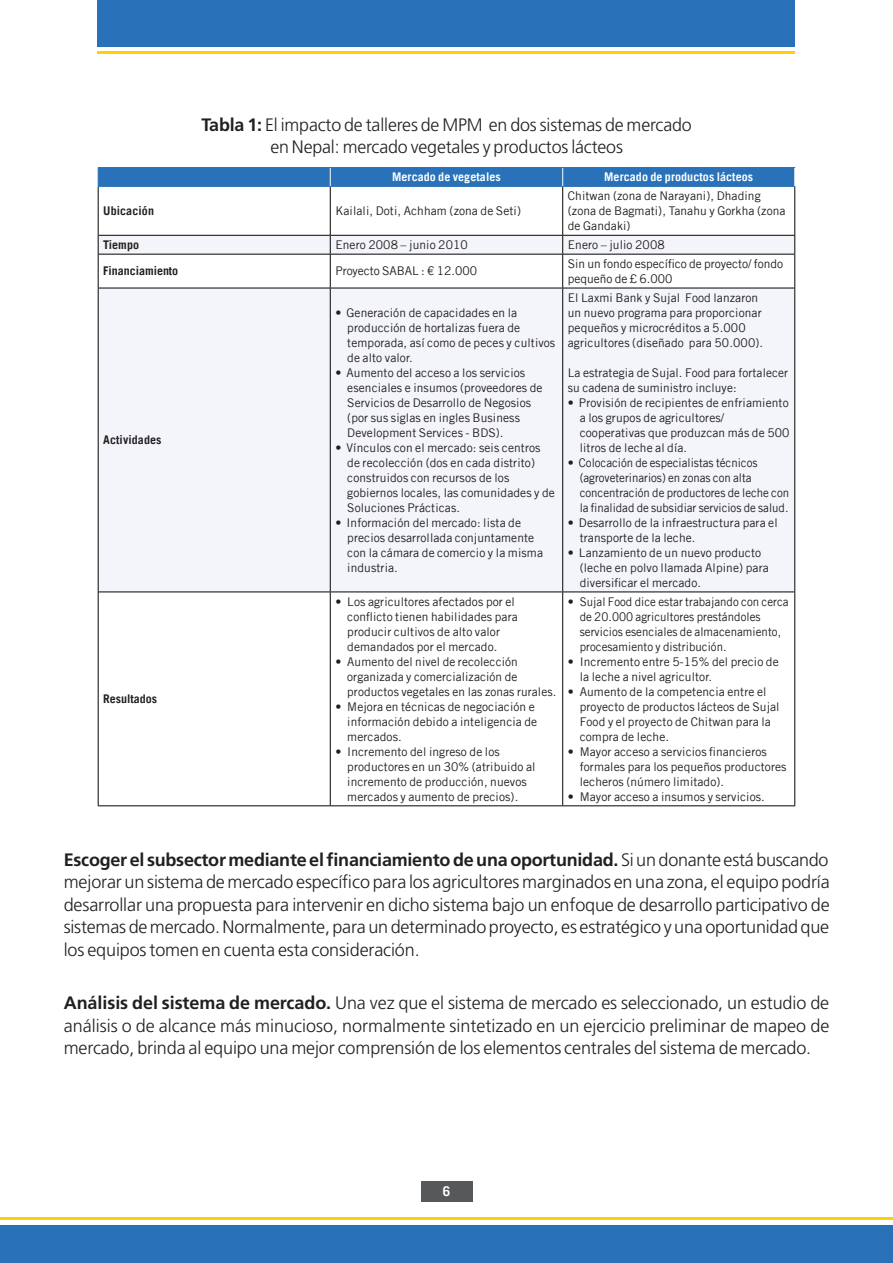
<style>
.page{position:relative;width:893px;height:1263px;background:#fff}
.page>*{position:absolute;margin:0;border:0;box-sizing:border-box;transform-origin:0 0}
.t1{font:300 18px/22.5px "Frutiger";letter-spacing:-.01em;color:#231f20;text-align:justify}
.t2{font:700 13.5px "Trade Gothic";color:#fff}
.t3{font:12px/15px "Trade Gothic LT";letter-spacing:.01em;color:#231f20}
.t4{font:700 12px "Trade Gothic";color:#231f20}
.t5{font:700 12px "Trade Gothic";letter-spacing:.01em;color:#fff}
.s1{font-weight:700}
</style>
<div class="page">
<div style="left:421px;top:1181px;width:51px;height:20px;background:#57585a"></div>
<div style="left:0;top:1225px;width:893px;height:38px;background:#2972b9"></div>
<div style="left:98px;top:0;width:697px;height:47px;background:#2972b9"></div>
<hr style="left:0;top:1216px;width:893px;height:3px;background:#fed105">
<hr style="left:98px;top:51px;width:697px;height:3px;background:#fed105">
<div style="left:99px;top:236px;width:695px;height:18px;background:#f3f5fa"></div>
<svg style="left:99px;top:255px;width:695px;height:550px;fill:#f3f5fa"></svg>
<hr style="left:330px;top:187px;width:1px;height:48px;background:#040503">
<hr style="left:562px;top:187px;width:1px;height:48px;background:#040503">
<hr style="left:794px;top:187px;width:1px;height:48px;background:#040503">
<hr style="left:99px;top:235px;width:231px;height:1px;background:#040503">
<hr style="left:330px;top:235px;width:233px;height:1px;background:#040503">
<svg style="left:330px;top:236px;width:1px;height:18px"></svg>
<hr style="left:563px;top:235px;width:232px;height:1px;background:#040503">
<svg style="left:562px;top:236px;width:1px;height:18px"></svg>
<svg style="left:794px;top:236px;width:1px;height:18px"></svg>
<hr style="left:99px;top:254px;width:231px;height:1px;background:#040503">
<hr style="left:330px;top:254px;width:233px;height:1px;background:#040503">
<hr style="left:330px;top:254px;width:1px;height:34px;background:#040503">
<hr style="left:563px;top:254px;width:232px;height:1px;background:#040503">
<hr style="left:562px;top:254px;width:1px;height:34px;background:#040503">
<hr style="left:794px;top:254px;width:1px;height:34px;background:#040503">
<hr style="left:98px;top:288px;width:232px;height:1px;background:#040503">
<hr style="left:330px;top:288px;width:233px;height:1px;background:#040503">
<hr style="left:330px;top:288px;width:1px;height:303px;background:#040503">
<hr style="left:563px;top:288px;width:232px;height:1px;background:#040503">
<hr style="left:562px;top:288px;width:1px;height:303px;background:#040503">
<hr style="left:794px;top:288px;width:1px;height:303px;background:#040503">
<hr style="left:99px;top:591px;width:231px;height:1px;background:#040503">
<hr style="left:330px;top:591px;width:233px;height:1px;background:#040503">
<hr style="left:330px;top:592px;width:1px;height:213px;background:#040503">
<hr style="left:563px;top:591px;width:232px;height:1px;background:#040503">
<hr style="left:562px;top:592px;width:1px;height:213px;background:#040503">
<hr style="left:794px;top:592px;width:1px;height:213px;background:#040503">
<hr style="left:98px;top:805px;width:232px;height:1px;background:#040503">
<hr style="left:330px;top:805px;width:233px;height:1px;background:#040503">
<hr style="left:563px;top:805px;width:232px;height:1px;background:#040503">
<hr style="left:98px;top:187px;width:1px;height:48px;background:#040503">
<svg style="left:98px;top:235px;width:1px;height:19px"></svg>
<hr style="left:98px;top:254px;width:1px;height:34px;background:#040503">
<hr style="left:98px;top:288px;width:1px;height:304px;background:#040503">
<hr style="left:98px;top:592px;width:1px;height:213px;background:#040503">
<hr style="left:98px;top:167px;width:232px;height:1px;background:#2972b9">
<div style="left:98px;top:168px;width:697px;height:18px;background:#2972b9"></div>
<hr style="left:330px;top:167px;width:233px;height:1px;background:#2972b9">
<hr style="left:563px;top:167px;width:232px;height:1px;background:#2972b9">
<hr style="left:98px;top:186px;width:232px;height:1px;background:#2972b9">
<hr style="left:330px;top:186px;width:233px;height:1px;background:#2972b9">
<hr style="left:563px;top:186px;width:232px;height:1px;background:#2972b9">
<h1 class="t1" style="left:202px;top:113px;width:492px;text-align:center"><span class="s1">Tabla 1:</span> El impacto de talleres de MPM en dos sistemas de mercado en Nepal: mercado vegetales y productos lácteos</h1>
<p class="t5" style="left:392px;top:170px;width:110px">Mercado de vegetales</p>
<p class="t5" style="left:604px;top:170px;width:151px">Mercado de productos lácteos</p>
<p class="t4" style="left:103px;top:203px;width:52px">Ubicación</p>
<p class="t3" style="left:335px;top:203px;width:187px">Kailali, Doti, Achham (zona de Seti)</p>
<p class="t3" style="left:568px;top:188px;width:219px">Chitwan (zona de Narayani), Dhading (zona de Bagmati), Tanahu y Gorkha (zona de Gandaki)</p>
<p class="t4" style="left:103px;top:237px;width:37px">Tiempo</p>
<p class="t3" style="left:335px;top:237px;width:134px">Enero 2008 – junio 2010</p>
<p class="t3" style="left:568px;top:237px;width:98px">Enero – julio 2008</p>
<p class="t4" style="left:103px;top:264px;width:77px">Financiamiento</p>
<p class="t3" style="left:335px;top:263px;width:143px">Proyecto SABAL : € 12.000</p>
<p class="t3" style="left:568px;top:256px;width:217px">Sin un fondo específico de proyecto/ fondo pequeño de £ 6.000</p>
<p class="t4" style="left:103px;top:433px;width:60px">Actividades</p>
<p class="t4" style="left:103px;top:691px;width:55px">Resultados</p>
<p class="t3" style="left:347px;top:305px;width:210px;text-indent:-12px">• Generación de capacidades en la producción de hortalizas fuera de temporada, así como de peces y cultivos de alto valor.</p>
<p class="t3" style="left:347px;top:365px;width:197px;text-indent:-12px">• Aumento del acceso a los servicios esenciales e insumos (proveedores de Servicios de Desarrollo de Negosios (por sus siglas en ingles Business Development Services - BDS).</p>
<p class="t3" style="left:347px;top:440px;width:209px;text-indent:-12px">• Vínculos con el mercado: seis centros de recolección (dos en cada distrito) construidos con recursos de los gobiernos locales, las comunidades y de Soluciones Prácticas.</p>
<p class="t3" style="left:347px;top:515px;width:197px;text-indent:-12px">• Información del mercado: lista de precios desarrollada conjuntamente con la cámara de comercio y la misma industria.</p>
<p class="t3" style="left:347px;top:594px;width:172px;text-indent:-12px">• Los agricultores afectados por el conflicto tienen habilidades para producir cultivos de alto valor demandados por el mercado.</p>
<p class="t3" style="left:347px;top:654px;width:211px;text-indent:-12px">• Aumento del nivel de recolección organizada y comercialización de productos vegetales en las zonas rurales.</p>
<p class="t3" style="left:347px;top:699px;width:192px;text-indent:-12px">• Mejora en técnicas de negociación e información debido a inteligencia de mercados.</p>
<p class="t3" style="left:347px;top:744px;width:190px;text-indent:-12px">• Incremento del ingreso de los productores en un 30% (atribuido al incremento de producción, nuevos mercados y aumento de precios).</p>
<p class="t3" style="left:568px;top:290px;width:197px">El Laxmi Bank y Sujal Food lanzaron un nuevo programa para proporcionar pequeños y microcréditos a 5.000 agricultores (diseñado para 50.000).</p>
<p class="t3" style="left:568px;top:365px;width:222px">La estrategia de Sujal. Food para fortalecer su cadena de suministro incluye:</p>
<p class="t3" style="left:580px;top:395px;width:211px;text-indent:-12px">• Provisión de recipientes de enfriamiento a los grupos de agricultores/ cooperativas que produzcan más de 500 litros de leche al día.</p>
<p class="t3" style="left:580px;top:455px;width:211px;text-indent:-12px">• Colocación de especialistas técnicos (agroveterinarios) en zonas con alta concentración de productores de leche con la finalidad de subsidiar servicios de salud.</p>
<p class="t3" style="left:580px;top:515px;width:199px;text-indent:-12px">• Desarrollo de la infraestructura para el transporte de la leche.</p>
<p class="t3" style="left:580px;top:545px;width:191px;text-indent:-12px">• Lanzamiento de un nuevo producto (leche en polvo llamada Alpine) para diversificar el mercado.</p>
<p class="t3" style="left:580px;top:594px;width:210px;text-indent:-12px">• Sujal Food dice estar trabajando con cerca de 20.000 agricultores prestándoles servicios esenciales de almacenamiento, procesamiento y distribución.</p>
<p class="t3" style="left:580px;top:654px;width:201px;text-indent:-12px">• Incremento entre 5-15% del precio de la leche a nivel agricultor.</p>
<p class="t3" style="left:580px;top:684px;width:201px;text-indent:-12px">• Aumento de la competencia entre el proyecto de productos lácteos de Sujal<br>Food y el proyecto de Chitwan para la compra de leche.</p>
<p class="t3" style="left:580px;top:744px;width:208px;text-indent:-12px">• Mayor acceso a servicios financieros formales para los pequeños productores lecheros (número limitado).</p>
<p class="t3" style="left:568px;top:789px;width:199px">• Mayor acceso a insumos y servicios.</p>
<p class="t1" style="left:64px;top:848px;width:767px"><span class="s1">Escoger el subsector mediante el financiamiento de una oportunidad.</span> Si un donante está buscando mejorar un sistema de mercado específico para los agricultores marginados en una zona, el equipo podría desarrollar una propuesta para intervenir en dicho sistema bajo un enfoque de desarrollo participativo de sistemas de mercado. Normalmente, para un determinado proyecto, es estratégico y una oportunidad que los equipos tomen en cuenta esta consideración.</p>
<p class="t1" style="left:64px;top:992px;width:767px"><span class="s1">Análisis del sistema de mercado.</span> Una vez que el sistema de mercado es seleccionado, un estudio de análisis o de alcance más minucioso, normalmente sintetizado en un ejercicio preliminar de mapeo de mercado, brinda al equipo una mejor comprensión de los elementos centrales del sistema de mercado.</p>
<p class="t2" style="left:443px;top:1183px;width:9px">6</p>
</div>
